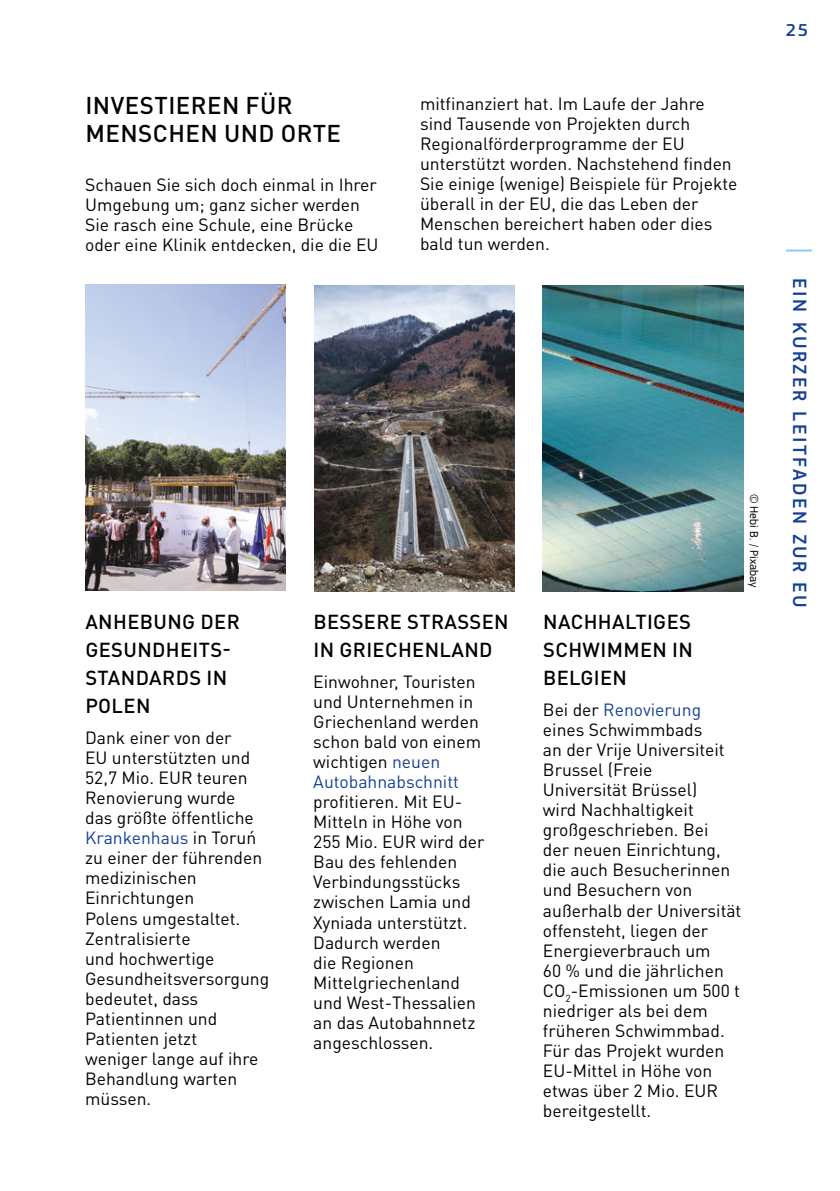
<style>
.page{position:relative;width:840px;height:1191px;background:#fff}
.page>*{position:absolute;margin:0;border:0;box-sizing:border-box;transform-origin:0 0}
.Heading_2{font:500 24px/28.8px "DIN Pro";letter-spacing:.02em;color:#000}
.Heading_3{font:500 20px/28px "DIN Pro";letter-spacing:.02em;color:#000}
.t1{font:500 20px "EC Square Sans Pro";letter-spacing:.12em;color:#164194}
.t2{font:500 18px "EC Square Sans Pro";color:#164194}
.body_text{font:17.6px/20px "DIN Pro";color:#000}
.t3{font:12px "EC Square Sans Pro";color:#000}
.s1{color:#164194}
</style>
<div class="page">
<hr style="left:785px;top:249px;width:26px;height:2px;background:#83d0f5">
<img style="left:85px;top:284px;width:200px;height:307px">
<img style="left:314px;top:285px;width:200px;height:306px">
<img style="left:542px;top:285px;width:201px;height:306px">
<h2 class="Heading_2" style="left:85px;top:88px;width:257px">INVESTIEREN FÜR<br>MENSCHEN UND ORTE</h2>
<p class="body_text" style="left:85px;top:174px;width:295px">Schauen Sie sich doch einmal in Ihrer Umgebung um; ganz sicher werden Sie rasch eine Schule, eine Brücke oder eine Klinik entdecken, die die EU</p>
<p class="body_text" style="left:420px;top:93px;width:318px">mitfinanziert hat. Im Laufe der Jahre sind Tausende von Projekten durch Regionalförderprogramme der EU unterstützt worden. Nachstehend finden Sie einige (wenige) Beispiele für Projekte überall in der EU, die das Leben der Menschen bereichert haben oder dies bald tun werden.</p>
<p class="t3" style="left:760px;top:493px;width:96px;rotate:90deg">© Hebi B. / Pixabay</p>
<h3 class="Heading_3" style="left:85px;top:605px;width:156px">ANHEBUNG DER<br>GESUNDHEITS-<br>STANDARDS IN<br>POLEN</h3>
<p class="body_text" style="left:85px;top:727px;width:185px">Dank einer von der<br>EU unterstützten und<br>52,7 Mio. EUR teuren<br>Renovierung wurde<br>das größte öffentliche<br><span class="s1">Krankenhaus</span> in Toruń zu einer der führenden medizinischen<br>Einrichtungen<br>Polens umgestaltet.<br>Zentralisierte<br>und hochwertige<br>Gesundheitsversorgung bedeutet, dass<br>Patientinnen und<br>Patienten jetzt<br>weniger lange auf ihre<br>Behandlung warten müssen.</p>
<h3 class="Heading_3" style="left:313px;top:605px;width:197px">BESSERE STRASSEN<br>IN GRIECHENLAND</h3>
<p class="body_text" style="left:313px;top:671px;width:173px">Einwohner, Touristen und Unternehmen in<br>Griechenland werden schon bald von einem wichtigen <span class="s1">neuen<br>Autobahnabschnitt </span>profitieren. Mit EU-<br>Mitteln in Höhe von<br>255 Mio. EUR wird der<br>Bau des fehlenden<br>Verbindungsstücks zwischen Lamia und<br>Xyniada unterstützt.<br>Dadurch werden<br>die Regionen<br>Mittelgriechenland und West-Thessalien an das Autobahnnetz angeschlossen.</p>
<h3 class="Heading_3" style="left:543px;top:605px;width:151px;text-align:justify">NACHHALTIGES SCHWIMMEN IN BELGIEN</h3>
<p class="body_text" style="left:542px;top:699px;width:200px">Bei der <span class="s1">Renovierung </span>eines Schwimmbads<br>an der Vrije Universiteit<br>Brussel (Freie<br>Universität Brüssel)<br>wird Nachhaltigkeit großgeschrieben. Bei<br>der neuen Einrichtung, die auch Besucherinnen und Besuchern von außerhalb der Universität offensteht, liegen der<br>Energieverbrauch um<br>60 % und die jährlichen<br>CO<sub>2</sub>-Emissionen um 500 t niedriger als bei dem früheren Schwimmbad.<br>Für das Projekt wurden<br>EU-Mittel in Höhe von etwas über 2 Mio. EUR bereitgestellt.</p>
<p class="t2" style="left:785px;top:20px;width:24px">25</p>
<p class="t1" style="left:811px;top:278px;width:331px;rotate:90deg">EIN KURZER LEITFADEN ZUR EU</p>
</div>
